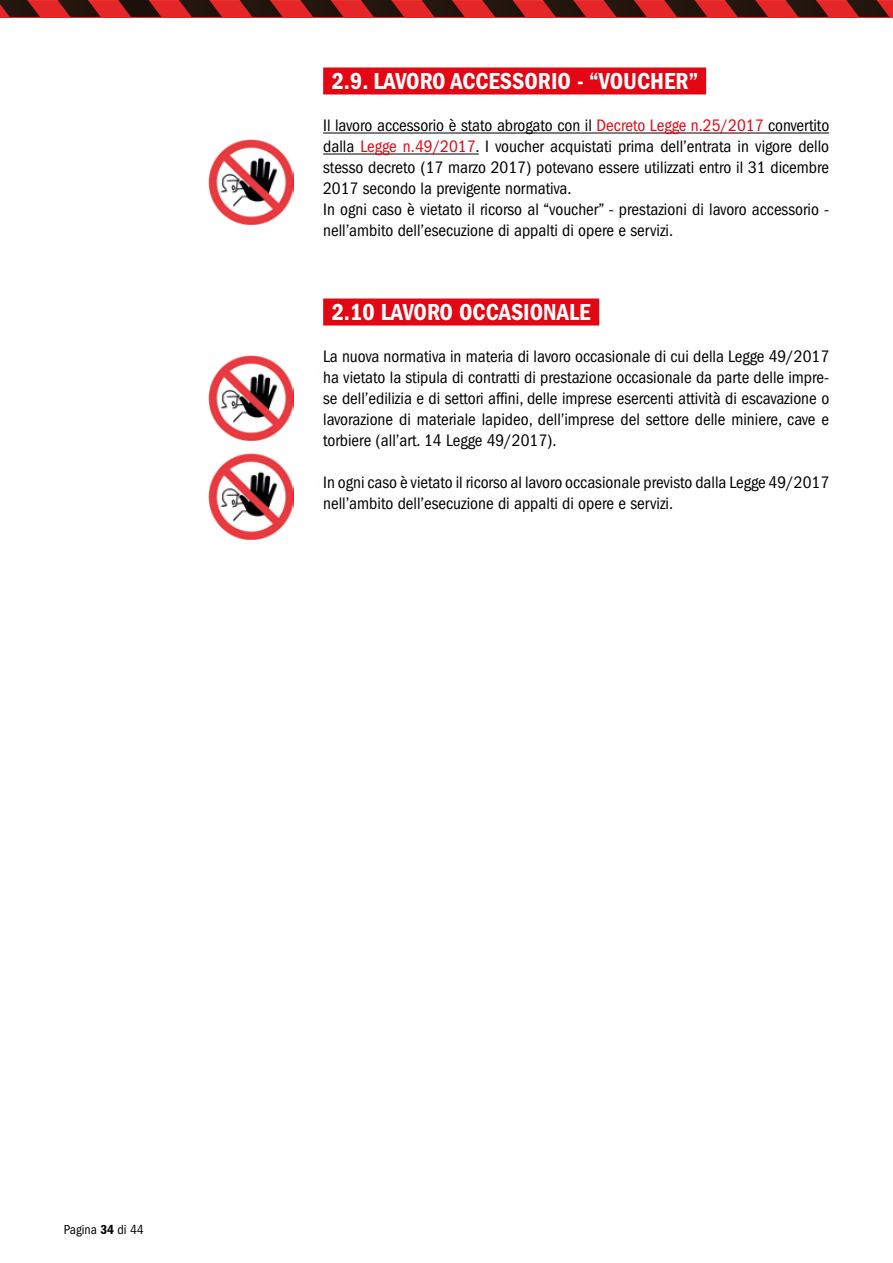
<style>
.page{position:relative;width:893px;height:1263px;background:#fff}
.page>*{position:absolute;margin:0;border:0;box-sizing:border-box;transform-origin:0 0}
.t1{font:24px "ITC Franklin Gothic Std Dm Cd";color:#fff}
.t2{font:condensed 17.25px/21px "ITC Franklin Gothic Std";color:#000}
.t3{font:condensed 13.5px "ITC Franklin Gothic Std";color:#000}
.s1{color:#e30613}
.s2{font-family:"ITC Franklin Gothic Std Dm Cd";font-stretch:normal}
</style>
<div class="page">
<div style="left:0;top:0;width:893px;height:17px;background:#e52629"></div>
<svg style="left:837px;top:0;width:52px;height:17px"></svg>
<svg style="left:776px;top:0;width:53px;height:17px"></svg>
<svg style="left:715px;top:0;width:53px;height:17px"></svg>
<svg style="left:655px;top:0;width:52px;height:17px"></svg>
<svg style="left:594px;top:0;width:53px;height:17px"></svg>
<svg style="left:533px;top:0;width:53px;height:17px"></svg>
<svg style="left:473px;top:0;width:52px;height:17px"></svg>
<svg style="left:412px;top:0;width:53px;height:17px"></svg>
<svg style="left:351px;top:0;width:53px;height:17px"></svg>
<svg style="left:291px;top:0;width:52px;height:17px"></svg>
<svg style="left:230px;top:0;width:53px;height:17px"></svg>
<svg style="left:169px;top:0;width:53px;height:17px"></svg>
<svg style="left:109px;top:0;width:52px;height:17px"></svg>
<svg style="left:48px;top:0;width:53px;height:17px"></svg>
<svg style="left:0;top:0;width:40px;height:17px"></svg>
<div style="left:323px;top:67px;width:383px;height:27px;background:#e30613"></div>
<hr style="left:323px;top:133px;width:506px;height:1px;background:#000">
<hr style="left:323px;top:154px;width:156px;height:1px;background:#000">
<div style="left:323px;top:298px;width:276px;height:27px;background:#e30613"></div>
<img style="left:208px;top:355px;width:85px;height:85px">
<img style="left:208px;top:454px;width:85px;height:85px">
<img style="left:208px;top:139px;width:85px;height:85px">
<h1 class="t1" style="left:332px;top:67px;width:369px">2.9. LAVORO ACCESSORIO - “VOUCHER”</h1>
<p class="t2" style="left:323px;top:115px;width:508px">Il lavoro accessorio è stato abrogato con il <span class="s1">Decreto Legge n.25/2017</span> convertito dalla <span class="s1">Legge n.49/2017</span>. I voucher acquistati prima dell’entrata in vigore dello stesso decreto (17 marzo 2017) potevano essere utilizzati entro il 31 dicembre 2017 secondo la previgente normativa.<br>In ogni caso è vietato il ricorso al “voucher” - prestazioni di lavoro accessorio - nell’ambito dell’esecuzione di appalti di opere e servizi.</p>
<h1 class="t1" style="left:332px;top:298px;width:261px">2.10 LAVORO OCCASIONALE</h1>
<p class="t2" style="left:323px;top:346px;width:508px;text-align:justify">La nuova normativa in materia di lavoro occasionale di cui della Legge 49/2017 ha vietato la stipula di contratti di prestazione occasionale da parte delle impre&shy;se dell’edilizia e di settori affini, delle imprese esercenti attività di escavazione o lavorazione di materiale lapideo, dell’imprese del settore delle miniere, cave e torbiere (all’art. 14 Legge 49/2017).</p>
<p class="t2" style="left:323px;top:472px;width:507px">In ogni caso è vietato il ricorso al lavoro occasionale previsto dalla Legge 49/2017 nell’ambito dell’esecuzione di appalti di opere e servizi.</p>
<p class="t3" style="left:64px;top:1222px;width:82px">Pagina <span class="s2">34</span> di 44</p>
</div>
